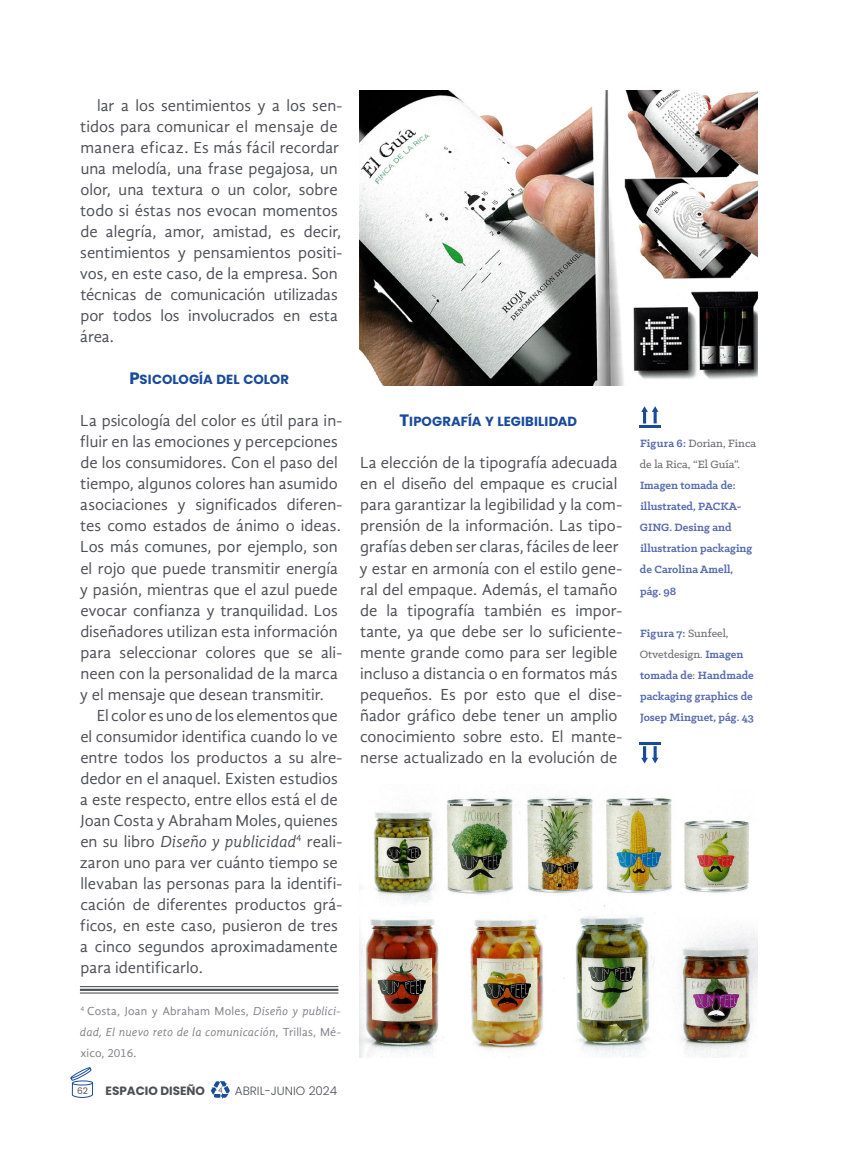
<style>
.page{position:relative;width:851px;height:1149px;background:#fff}
.page>*{position:absolute;margin:0;border:0;box-sizing:border-box;transform-origin:0 0}
.t1{font:16.5px/21px "Gandhi Sans";color:#4d4e56}
.t2{font:13.2px "Poppins Bold SC800";letter-spacing:.005em;color:#194b9b}
.t3{font:700 12px/21px "Klinic Slab";color:#586baf}
.t4{font:12px/21px "Gandhi Sans";letter-spacing:.015em;color:#7f7f85;text-align:justify}
.t5{font:500 12px/21px "Klinic Slab";color:#6e6e75}
.t6{font:300 12px "Poppins";color:#4d4e56}
.t7{font:700 12px "Poppins";color:#4d4e56}
.t8{font:9px "Poppins";color:#4d4e56}
.s1{font-size:16.5px}
.s2{font-style:italic}
.s3{font-weight:700;color:#586baf}
.s4{font-weight:500;color:#6e6e75}
</style>
<div class="page">
<svg style="left:70px;top:1067px;width:23px;height:30px"></svg>
<svg style="left:211px;top:1081px;width:18px;height:17px"></svg>
<svg style="left:641px;top:406px;width:17px;height:17px"></svg>
<hr style="left:639px;top:425px;width:21px;height:2px;background:#194b9b">
<img style="left:359px;top:91px;width:398px;height:294px">
<img style="left:359px;top:796px;width:398px;height:260px">
<svg style="left:641px;top:746px;width:17px;height:17px"></svg>
<hr style="left:639px;top:742px;width:21px;height:2px;background:#194b9b">
<hr style="left:80px;top:985px;width:258px;height:1px;background:#4d4e56">
<hr style="left:80px;top:988px;width:258px;height:2px;background:#4d4e56">
<hr style="left:80px;top:992px;width:258px;height:1px;background:#4d4e56">
<p class="t1" style="left:80px;top:95px;width:264px;text-indent:17px">lar a los sentimientos y a los sen&shy;tidos para comunicar el mensaje de manera eficaz. Es más fácil recordar una melodía, una frase pegajosa, un olor, una textura o un color, sobre todo si éstas nos evocan momentos de alegría, amor, amistad, es decir, sentimientos y pensamientos positi&shy;vos, en este caso, de la empresa. Son técnicas de comunicación utilizadas por todos los involucrados en esta área.</p>
<p class="t2" style="left:129px;top:372px;width:161px"><span class="s1">P</span>SICOLOGÍA DEL COLOR</p>
<p class="t1" style="left:80px;top:410px;width:264px">La psicología del color es útil para in&shy;fluir en las emociones y percepciones de los consumidores. Con el paso del tiempo, algunos colores han asumido asociaciones y significados diferen&shy;tes como estados de ánimo o ideas.<br>Los más comunes, por ejemplo, son el rojo que puede transmitir energía y pasión, mientras que el azul puede evocar confianza y tranquilidad. Los diseñadores utilizan esta información para seleccionar colores que se ali&shy;neen con la personalidad de la marca y el mensaje que desean transmitir.</p>
<p class="t1" style="left:80px;top:704px;width:264px;text-indent:17px">El color es uno de los elementos que el consumidor identifica cuando lo ve entre todos los productos a su alre&shy;dedor en el anaquel. Existen estudios a este respecto, entre ellos está el de Joan Costa y Abraham Moles, quienes en su libro <span class="s2">Diseño y publicidad</span><sup>4</sup> reali&shy;zaron uno para ver cuánto tiempo se llevaban las personas para la identifi&shy;cación de diferentes productos grá&shy;ficos, en este caso, pusieron de tres a cinco segundos aproximadamente para identificarlo.</p>
<p class="t4" style="left:80px;top:999px;width:262px"><sup>4</sup> Costa, Joan y Abraham Moles, <span class="s2">Diseño y publici&shy;dad, El nuevo reto de la comunicación</span>, Trillas, Mé&shy;xico, 2016.</p>
<p class="t8" style="left:77px;top:1085px;width:12px">62</p>
<p class="t7" style="left:106px;top:1083px;width:101px">ESPACIO DISEÑO</p>
<p class="t6" style="left:235px;top:1083px;width:104px">ABRIL-JUNIO 2024</p>
<p class="t2" style="left:399px;top:414px;width:179px"><span class="s1">T</span>IPOGRAFÍA Y LEGIBILIDAD</p>
<p class="t1" style="left:359px;top:452px;width:264px">La elección de la tipografía adecuada en el diseño del empaque es crucial para garantizar la legibilidad y la com&shy;prensión de la información. Las tipo&shy;grafías deben ser claras, fáciles de leer y estar en armonía con el estilo gene&shy;ral del empaque. Además, el tamaño de la tipografía también es impor&shy;tante, ya que debe ser lo suficiente&shy;mente grande como para ser legible incluso a distancia o en formatos más pequeños. Es por esto que el dise&shy;ñador gráfico debe tener un amplio conocimiento sobre esto. El mante&shy;nerse actualizado en la evolución de</p>
<p class="t5" style="left:639px;top:432px;width:118px"><span class="s3">Figura 6:</span> Dorian, Finca de la Rica, “El Guía”.</p>
<p class="t3" style="left:639px;top:474px;width:114px">Imagen tomada de: illustrated, PACKA-<br>GING. Desing and illustration packaging de Carolina Amell, pág. 98</p>
<p class="t3" style="left:639px;top:621px;width:115px">Figura 7: <span class="s4">Sunfeel,<br>Otvetdesign.</span> Imagen tomada de<span class="s4">:</span> Handmade packaging graphics de<br>Josep Minguet, pág. 43</p>
</div>
